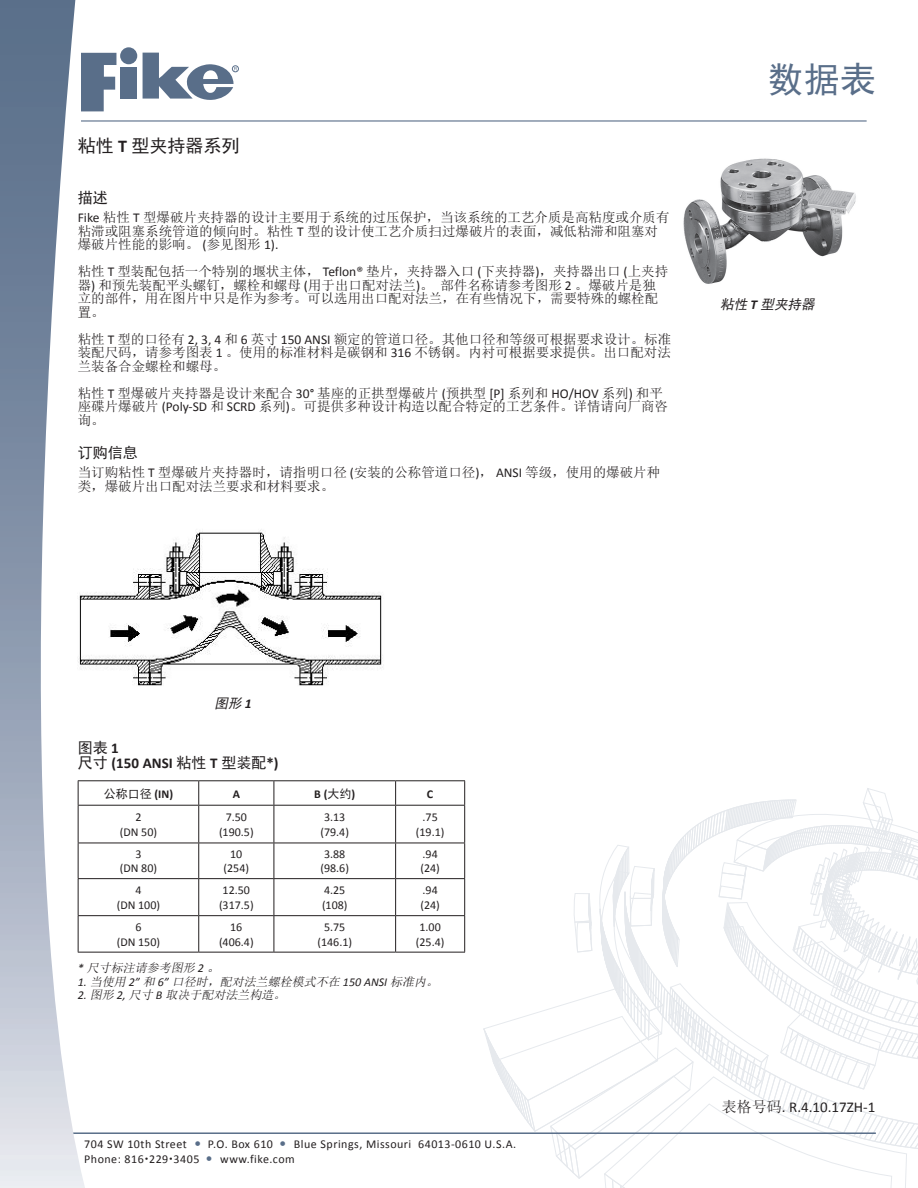
<style>
.page{position:relative;width:918px;height:1188px;background:#fff}
.page>*{position:absolute;margin:0;border:0;box-sizing:border-box;transform-origin:0 0}
.t1{font:36px "Sim Hei";color:#596e89}
.t2{font:18px "Sim Hei";color:#231f20}
.t3{font:15px "Calibri";color:#231f20}
.t4{font:700 15px "Calibri";color:#231f20}
.Paragraph_Style{font:15px "Sim Hei";color:#231f20}
.Paragraph_Style-2{font:13.5px/13.5px "Sim Sun";color:#231f20}
.t5{font:italic 13.5px "Sim Hei";color:#231f20}
.Table_Body{font:12px/14.4px "Calibri";letter-spacing:.04em;color:#231f20;text-align:center}
.t6{font:italic 12px "Sim Sun";color:#231f20}
.Fike_Table_Header{font:12px "Sim Hei";color:#231f20}
.Fike_Table_Header-2{font:700 12px "Calibri";color:#231f20}
.s1{font-family:"Calibri";font-weight:700}
.s2{font-family:"Calibri"}
.s3{font-family:"Sim Hei";font-weight:400}
.s4{font-size:13.5px}
.s5{font-family:"Sim Sun"}
</style>
<div class="page">
<svg style="left:483px;top:788px;width:435px;height:400px"></svg>
<svg style="left:121px;top:60px;width:15px;height:5px"></svg>
<div style="left:120px;top:39px;width:18px;height:18px;border:1px solid #fff;border-radius:50%"></div>
<div style="left:232px;top:58px;width:7px;height:6px;border:1px solid #fff;border-radius:50%"></div>
<hr style="left:54px;top:1132px;width:822px;height:2px;background:#596e89">
<img style="left:0;top:0;width:91px;height:1188px">
<hr style="left:81px;top:120px;width:786px;height:2px;background:#596e89">
<svg style="left:143px;top:52px;width:94px;height:48px"></svg>
<svg style="left:81px;top:45px;width:35px;height:66px"></svg>
<div style="left:120px;top:67px;width:16px;height:32px;background:#596e89"></div>
<div style="left:120px;top:47px;width:17px;height:17px;background:#596e89;border-radius:50%"></div>
<div style="left:232px;top:66px;width:7px;height:6px;border:1px solid #596e89;border-radius:50%"></div>
<img style="left:78px;top:515px;width:305px;height:182px">
<svg style="left:79px;top:781px;width:385px;height:171px"></svg>
<hr style="left:78px;top:780px;width:121px;height:1px;background:#231f20">
<svg style="left:78px;top:781px;width:1px;height:24px"></svg>
<hr style="left:199px;top:780px;width:75px;height:1px;background:#231f20">
<svg style="left:198px;top:781px;width:1px;height:24px"></svg>
<hr style="left:274px;top:780px;width:122px;height:1px;background:#231f20">
<svg style="left:274px;top:781px;width:1px;height:24px"></svg>
<hr style="left:396px;top:780px;width:69px;height:1px;background:#231f20">
<svg style="left:395px;top:781px;width:1px;height:24px"></svg>
<svg style="left:464px;top:781px;width:1px;height:24px"></svg>
<hr style="left:199px;top:805px;width:75px;height:1px;background:#231f20">
<hr style="left:274px;top:805px;width:122px;height:1px;background:#231f20">
<hr style="left:274px;top:806px;width:1px;height:37px;background:#231f20">
<hr style="left:396px;top:805px;width:69px;height:1px;background:#231f20">
<hr style="left:395px;top:806px;width:1px;height:37px;background:#231f20">
<hr style="left:464px;top:806px;width:1px;height:37px;background:#231f20">
<hr style="left:78px;top:843px;width:121px;height:1px;background:#231f20">
<hr style="left:199px;top:843px;width:75px;height:1px;background:#231f20">
<hr style="left:274px;top:843px;width:122px;height:1px;background:#231f20">
<hr style="left:274px;top:843px;width:1px;height:35px;background:#231f20">
<hr style="left:396px;top:843px;width:69px;height:1px;background:#231f20">
<hr style="left:395px;top:843px;width:1px;height:35px;background:#231f20">
<hr style="left:464px;top:843px;width:1px;height:35px;background:#231f20">
<hr style="left:78px;top:878px;width:121px;height:1px;background:#231f20">
<hr style="left:199px;top:878px;width:75px;height:1px;background:#231f20">
<hr style="left:274px;top:878px;width:122px;height:1px;background:#231f20">
<hr style="left:274px;top:879px;width:1px;height:36px;background:#231f20">
<hr style="left:396px;top:878px;width:69px;height:1px;background:#231f20">
<hr style="left:395px;top:879px;width:1px;height:36px;background:#231f20">
<hr style="left:464px;top:879px;width:1px;height:36px;background:#231f20">
<hr style="left:78px;top:915px;width:121px;height:1px;background:#231f20">
<hr style="left:199px;top:915px;width:75px;height:1px;background:#231f20">
<hr style="left:274px;top:915px;width:122px;height:1px;background:#231f20">
<hr style="left:274px;top:916px;width:1px;height:36px;background:#231f20">
<hr style="left:396px;top:915px;width:69px;height:1px;background:#231f20">
<hr style="left:395px;top:916px;width:1px;height:36px;background:#231f20">
<hr style="left:464px;top:916px;width:1px;height:36px;background:#231f20">
<hr style="left:199px;top:952px;width:75px;height:1px;background:#231f20">
<hr style="left:274px;top:952px;width:122px;height:1px;background:#231f20">
<hr style="left:396px;top:952px;width:69px;height:1px;background:#231f20">
<hr style="left:78px;top:805px;width:121px;height:1px;background:#231f20">
<hr style="left:78px;top:806px;width:1px;height:37px;background:#231f20">
<hr style="left:198px;top:806px;width:1px;height:37px;background:#231f20">
<hr style="left:78px;top:843px;width:1px;height:35px;background:#231f20">
<hr style="left:198px;top:843px;width:1px;height:35px;background:#231f20">
<hr style="left:78px;top:879px;width:1px;height:36px;background:#231f20">
<hr style="left:198px;top:879px;width:1px;height:36px;background:#231f20">
<hr style="left:78px;top:916px;width:1px;height:36px;background:#231f20">
<hr style="left:198px;top:916px;width:1px;height:36px;background:#231f20">
<hr style="left:78px;top:952px;width:121px;height:1px;background:#231f20">
<img style="left:683px;top:158px;width:173px;height:126px">
<p class="t2" style="left:78px;top:136px;width:163px">粘性 <span class="s1">T</span> 型夹持器系列</p>
<p class="Paragraph_Style" style="left:78px;top:190px;width:31px">描述</p>
<p class="Paragraph_Style-2" style="left:78px;top:211px;width:593px"><span class="s2">Fike</span> 粘性 <span class="s2">T</span> 型爆破片夹持器的设计主要用于系统的过压保护，当该系统的工艺介质是高粘度或介质有粘滞或阻塞系统管道的倾向时。粘性 <span class="s2">T</span> 型的设计使工艺介质扫过爆破片的表面，减低粘滞和阻塞对爆破片性能的影响。 <span class="s2">(</span>参见图形 <span class="s2">1).</span></p>
<p class="Paragraph_Style-2" style="left:78px;top:265px;width:592px">粘性 <span class="s2">T</span> 型装配包括一个特别的堰状主体， <span class="s2">Teflon®</span> 垫片，夹持器入口 <span class="s2">(</span>下夹持器<span class="s2">)</span>，夹持器出口 <span class="s2">(</span>上夹持器<span class="s2">)</span> 和预先装配平头螺钉，螺栓和螺母 <span class="s2">(</span>用于出口配对法兰<span class="s2">)</span>。 部件名称请参考图形 <span class="s2">2</span> 。爆破片是独立的部件，用在图片中只是作为参考。可以选用出口配对法兰，在有些情况下，需要特殊的螺栓配置。</p>
<p class="Paragraph_Style-2" style="left:78px;top:332px;width:595px;text-align:justify">粘性 <span class="s2">T</span> 型的口径有 <span class="s2">2, 3, 4</span> 和 <span class="s2">6</span> 英寸 <span class="s2">150 ANSI</span> 额定的管道口径。其他口径和等级可根据要求设计。标准装配尺码，请参考图表 <span class="s2">1</span> 。使用的标准材料是碳钢和 <span class="s2">316</span> 不锈钢。内衬可根据要求提供。出口配对法兰装备合金螺栓和螺母。</p>
<p class="Paragraph_Style-2" style="left:78px;top:386px;width:592px">粘性 <span class="s2">T</span> 型爆破片夹持器是设计来配合 <span class="s2">30°</span> 基座的正拱型爆破片 <span class="s2">(</span>预拱型 <span class="s2">[P]</span> 系列和 <span class="s2">HO/HOV</span> 系列<span class="s2">)</span> 和平座碟片爆破片 <span class="s2">(Poly-SD</span> 和 <span class="s2">SCRD</span> 系列<span class="s2">)</span>。可提供多种设计构造以配合特定的工艺条件。详情请向厂商咨询。</p>
<p class="Paragraph_Style" style="left:78px;top:445px;width:61px">订购信息</p>
<p class="Paragraph_Style-2" style="left:78px;top:466px;width:584px">当订购粘性 <span class="s2">T</span> 型爆破片夹持器时，请指明口径 <span class="s2">(</span>安装的公称管道口径<span class="s2">)</span>， <span class="s2">ANSI</span> 等级，使用的爆破片种类，爆破片出口配对法兰要求和材料要求。</p>
<h1 class="t1" style="left:768px;top:61px;width:110px">数据表</h1>
<p class="t5" style="left:720px;top:297px;width:99px">粘性 <span class="s1">T</span> 型夹持器</p>
<p class="t5" style="left:215px;top:697px;width:39px">图形 <span class="s1">1</span></p>
<p class="Paragraph_Style" style="left:78px;top:741px;width:42px">图表 <span class="s1">1</span></p>
<p class="t4" style="left:78px;top:754px;width:202px"><span class="s3">尺寸</span> (150 ANSI <span class="s3">粘性</span> T <span class="s3">型装配</span>*)</p>
<p class="Fike_Table_Header" style="left:104px;top:787px;width:71px">公称口径 <span class="s1">(IN)</span></p>
<p class="Fike_Table_Header-2" style="left:233px;top:786px;width:9px">A</p>
<p class="Fike_Table_Header-2" style="left:314px;top:786px;width:42px">B (<span class="s3">大约</span>)</p>
<p class="Fike_Table_Header-2" style="left:427px;top:786px;width:8px">C</p>
<p class="Table_Body" style="left:120px;top:810px;width:39px">2<br>(DN 50)</p>
<p class="Table_Body" style="left:226px;top:810px;width:23px">7.50</p>
<p class="Table_Body" style="left:324px;top:810px;width:23px">3.13</p>
<p class="Table_Body" style="left:320px;top:825px;width:30px">(79.4)</p>
<p class="Table_Body" style="left:423px;top:810px;width:17px">.75</p>
<p class="Table_Body" style="left:416px;top:825px;width:30px">(19.1)</p>
<p class="Table_Body" style="left:219px;top:825px;width:36px">(190.5)</p>
<p class="Table_Body" style="left:120px;top:847px;width:39px">3<br>(DN 80)</p>
<p class="Table_Body" style="left:230px;top:847px;width:14px">10</p>
<p class="Table_Body" style="left:224px;top:861px;width:27px">(254)</p>
<p class="Table_Body" style="left:117px;top:883px;width:45px">4<br>(DN 100)</p>
<p class="Table_Body" style="left:223px;top:883px;width:29px">12.50</p>
<p class="Table_Body" style="left:219px;top:898px;width:36px">(317.5)</p>
<p class="Table_Body" style="left:135px;top:920px;width:8px">6</p>
<p class="Table_Body" style="left:117px;top:934px;width:45px">(DN 150)</p>
<p class="Table_Body" style="left:230px;top:920px;width:14px">16</p>
<p class="Table_Body" style="left:219px;top:934px;width:36px">(406.4)</p>
<p class="Table_Body" style="left:324px;top:847px;width:23px">3.88</p>
<p class="Table_Body" style="left:320px;top:861px;width:30px">(98.6)</p>
<p class="Table_Body" style="left:423px;top:847px;width:17px">.94</p>
<p class="Table_Body" style="left:420px;top:861px;width:21px">(24)</p>
<p class="Table_Body" style="left:324px;top:883px;width:23px">4.25</p>
<p class="Table_Body" style="left:322px;top:898px;width:27px">(108)</p>
<p class="Table_Body" style="left:423px;top:883px;width:17px">.94</p>
<p class="Table_Body" style="left:420px;top:898px;width:21px">(24)</p>
<p class="Table_Body" style="left:324px;top:920px;width:23px">5.75</p>
<p class="Table_Body" style="left:317px;top:934px;width:36px">(146.1)</p>
<p class="Table_Body" style="left:420px;top:920px;width:23px">1.00</p>
<p class="Table_Body" style="left:416px;top:934px;width:30px">(25.4)</p>
<p class="t6" style="left:78px;top:962px;width:147px"><span class="s2">*</span> 尺寸标注请参考图形 <span class="s2">2</span> <span class="s4">。</span></p>
<p class="t6" style="left:78px;top:975px;width:365px"><span class="s2">1 .</span> 当使用 <span class="s2">2 ”</span> 和 <span class="s2">6 ”</span> 口径时，配对法兰螺栓模式不在 <span class="s2">1 5 0 A N S I</span> 标准内。</p>
<p class="t6" style="left:78px;top:989px;width:212px"><span class="s2">2 .</span> 图形 <span class="s2">2 ,</span> 尺寸 <span class="s2">B</span> 取决于配对法兰构造。</p>
<p class="Table_Body" style="left:84px;top:1137px;width:104px">704 SW 10th Street</p>
<p class="Table_Body" style="left:208px;top:1137px;width:67px">P.O. Box 610</p>
<p class="Table_Body" style="left:294px;top:1137px;width:224px">Blue Springs, Missouri 64013-0610 U.S.A.</p>
<p class="Table_Body" style="left:84px;top:1151px;width:117px">Phone: 816 229 3405</p>
<p class="Table_Body" style="left:220px;top:1151px;width:76px">www.fike.com</p>
<p class="t3" style="left:722px;top:1098px;width:155px"><span class="s5">表格号码</span>. R.4.10.17ZH-1</p>
</div>
